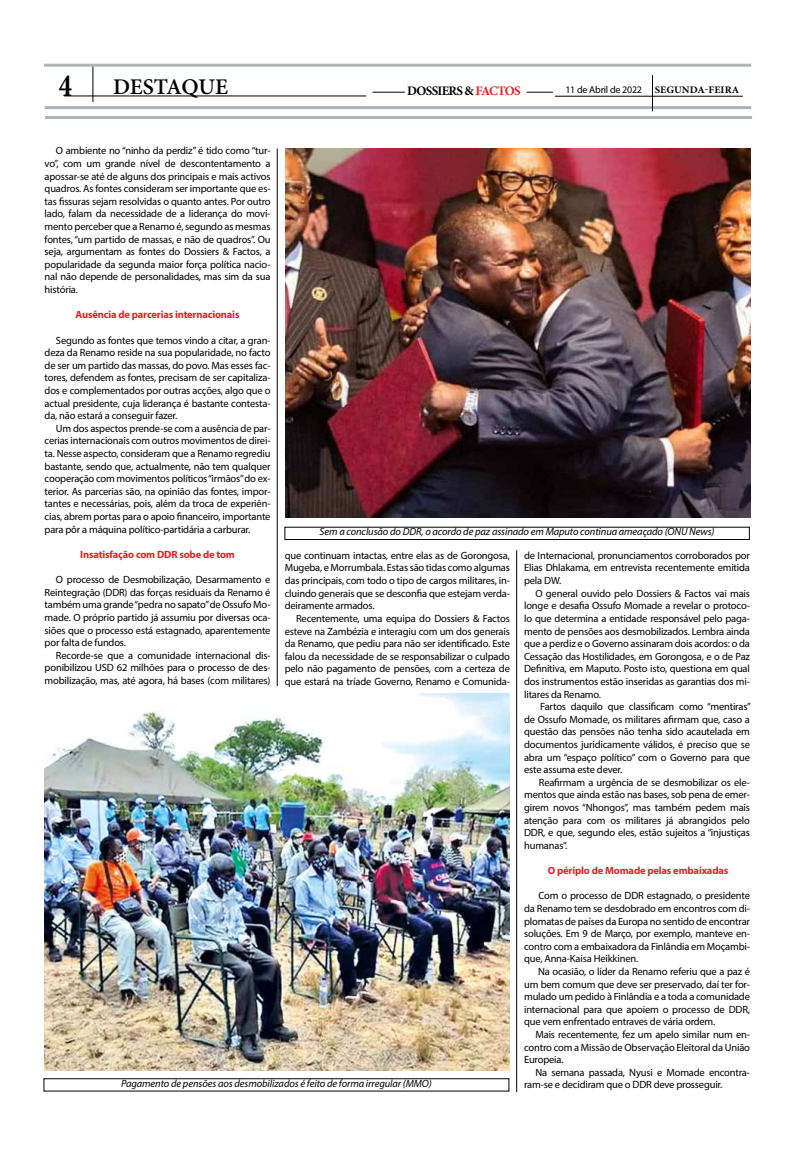
<style>
.page{position:relative;width:794px;height:1163px;background:#fff}
.page>*{position:absolute;margin:0;border:0;box-sizing:border-box;transform-origin:0 0}
.t1{font:700 32.5px "Minion Pro";color:#000;scale:.81 1}
.t2{font:700 22px "Adobe Hebrew";letter-spacing:-.01em;color:#000}
.t3{font:700 13px "Minion Pro";letter-spacing:-.05em;color:#000}
.t4{font:10.5px/12.6px "Myriad Pro";letter-spacing:-.015em;color:#000;text-align:justify}
.t5{font:italic 10.5px "Myriad Pro";letter-spacing:-.01em;color:#000}
.t6{font:700 10.5px "Myriad Pro";letter-spacing:-.015em;color:#ed1d24}
.t7{font:10px "Myriad Pro";letter-spacing:-.02em;color:#000}
.t8{font:700 10px "Minion Pro";letter-spacing:.01em;color:#000;scale:1.06 1}
.s1{color:#ed1d24}
</style>
<div class="page">
<hr style="left:45px;top:106px;width:706px;height:3px;background:#b1b4b6">
<hr style="left:652px;top:75px;width:1px;height:36px;background:#000">
<hr style="left:93px;top:66px;width:1px;height:36px;background:#000">
<hr style="left:44px;top:64px;width:707px;height:3px;background:#b1b4b6">
<hr style="left:45px;top:116px;width:707px;height:3px;background:#b1b4b6">
<hr style="left:64px;top:95px;width:302px;height:1px;background:#000">
<hr style="left:555px;top:96px;width:188px;height:1px;background:#000">
<svg style="left:526px;top:92px;width:27px;height:1px"></svg>
<hr style="left:372px;top:92px;width:33px;height:1px;background:#000">
<hr style="left:277px;top:148px;width:1px;height:538px;background:#000">
<hr style="left:516px;top:550px;width:1px;height:541px;background:#000">
<img style="left:45px;top:693px;width:465px;height:377px">
<img style="left:286px;top:148px;width:464px;height:369px">
<h1 class="t1" style="left:59px;top:63px;width:18px">4</h1>
<h2 class="t2" style="left:113px;top:74px;width:117px">DESTAQUE</h2>
<p class="t3" style="left:407px;top:81px;width:115px">DOSSIERS &amp; <span class="s1">FACTOS</span></p>
<p class="t7" style="left:565px;top:83px;width:78px">11 de Abril de 2022</p>
<p class="t8" style="left:655px;top:83px;width:81px">SEGUNDA-FEIRA</p>
<p class="t4" style="left:45px;top:144px;width:227px;text-indent:11px">O ambiente no “ninho da perdiz” é tido como “tur&shy;vo”, com um grande nível de descontentamento a apossar-se até de alguns dos principais e mais activos quadros. As fontes consideram ser importante que es&shy;tas fissuras sejam resolvidas o quanto antes. Por outro lado, falam da necessidade de a liderança do movi&shy;mento perceber que a Renamo é, segundo as mesmas fontes, “um partido de massas, e não de quadros”. Ou seja, argumentam as fontes do Dossiers &amp; Factos, a popularidade da segunda maior força política nacio&shy;nal não depende de personalidades, mas sim da sua história.</p>
<p class="t6" style="left:76px;top:308px;width:165px">Ausência de parcerias internacionais</p>
<p class="t4" style="left:45px;top:333px;width:227px;text-indent:11px">Segundo as fontes que temos vindo a citar, a gran&shy;deza da Renamo reside na sua popularidade, no facto de ser um partido das massas, do povo. Mas esses fac&shy;tores, defendem as fontes, precisam de ser capitaliza&shy;dos e complementados por outras acções, algo que o actual presidente, cuja liderança é bastante contesta&shy;da, não estará a conseguir fazer.</p>
<p class="t4" style="left:45px;top:421px;width:227px;text-indent:11px">Um dos aspectos prende-se com a ausência de par&shy;cerias internacionais com outros movimentos de direi&shy;ta. Nesse aspecto, consideram que a Renamo regrediu bastante, sendo que, actualmente, não tem qualquer cooperação com movimentos políticos “irmãos” do ex&shy;terior. As parcerias são, na opinião das fontes, impor&shy;tantes e necessárias, pois, além da troca de experiên&shy;cias, abrem portas para o apoio financeiro, importante para pôr a máquina político-partidária a carburar.</p>
<p class="t6" style="left:80px;top:547px;width:156px">Insatisfação com DDR sobe de tom</p>
<p class="t4" style="left:45px;top:573px;width:227px;text-indent:11px">O processo de Desmobilização, Desarmamento e Reintegração (DDR) das forças residuais da Renamo é também uma grande “pedra no sapato” de Ossufo Mo&shy;made. O próprio partido já assumiu por diversas oca&shy;siões que o processo está estagnado, aparentemente por falta de fundos.</p>
<p class="t4" style="left:45px;top:648px;width:227px;text-indent:11px">Recorde-se que a comunidade internacional dis&shy;ponibilizou USD 62 milhões para o processo de des&shy;mobilização, mas, até agora, há bases (com militares)</p>
<p class="t5" style="left:319px;top:525px;width:396px">Sem a conclusão do DDR, o acordo de paz assinado em Maputo continua ameaçado (ONU News)</p>
<p class="t4" style="left:524px;top:549px;width:227px">de Internacional, pronunciamentos corroborados por Elias Dhlakama, em entrevista recentemente emitida pela DW.</p>
<p class="t4" style="left:524px;top:586px;width:227px;text-indent:11px">O general ouvido pelo Dossiers &amp; Factos vai mais longe e desafia Ossufo Momade a revelar o protoco&shy;lo que determina a entidade responsável pelo paga&shy;mento de pensões aos desmobilizados. Lembra ainda que a perdiz e o Governo assinaram dois acordos: o da Cessação das Hostilidades, em Gorongosa, e o de Paz Definitiva, em Maputo. Posto isto, questiona em qual dos instrumentos estão inseridas as garantias dos mi&shy;litares da Renamo.</p>
<p class="t4" style="left:524px;top:700px;width:228px;text-indent:16px">Fartos daquilo que classificam como “mentiras” de Ossufo Momade, os militares afirmam que, caso a questão das pensões não tenha sido acautelada em documentos juridicamente válidos, é preciso que se abra um “espaço político” com o Governo para que este assuma este dever.</p>
<p class="t4" style="left:524px;top:775px;width:227px;text-indent:15px">Reafirmam a urgência de se desmobilizar os ele&shy;mentos que ainda estão nas bases, sob pena de emer&shy;girem novos “Nhongos”, mas também pedem mais atenção para com os militares já abrangidos pelo DDR, e que, segundo eles, estão sujeitos a “injustiças humanas”.</p>
<p class="t6" style="left:548px;top:863px;width:182px">O périplo de Momade pelas embaixadas</p>
<p class="t4" style="left:524px;top:889px;width:227px;text-indent:14px">Com o processo de DDR estagnado, o presidente da Renamo tem se desdobrado em encontros com di&shy;plomatas de países da Europa no sentido de encontrar soluções. Em 9 de Março, por exemplo, manteve en&shy;contro com a embaixadora da Finlândia em Moçambi&shy;que, Anna-Kaisa Heikkinen.</p>
<p class="t4" style="left:524px;top:964px;width:227px;text-indent:14px">Na ocasião, o líder da Renamo referiu que a paz é um bem comum que deve ser preservado, daí ter for&shy;mulado um pedido à Finlândia e a toda a comunidade internacional para que apoiem o processo de DDR, que vem enfrentado entraves de vária ordem.</p>
<p class="t4" style="left:524px;top:1027px;width:227px;text-indent:11px">Mais recentemente, fez um apelo similar num en&shy;contro com a Missão de Observação Eleitoral da União Europeia.</p>
<p class="t4" style="left:535px;top:1065px;width:216px">Na semana passada, Nyusi e Momade encontra-</p>
<p class="t4" style="left:285px;top:549px;width:227px">que continuam intactas, entre elas as de Gorongosa, Mugeba, e Morrumbala. Estas são tidas como algumas das principais, com todo o tipo de cargos militares, in&shy;cluindo generais que se desconfia que estejam verda&shy;deiramente armados.</p>
<p class="t4" style="left:285px;top:612px;width:227px;text-indent:11px">Recentemente, uma equipa do Dossiers &amp; Factos esteve na Zambézia e interagiu com um dos generais da Renamo, que pediu para não ser identificado. Este falou da necessidade de se responsabilizar o culpado pelo não pagamento de pensões, com a certeza de que estará na tríade Governo, Renamo e Comunida-</p>
<p class="t5" style="left:121px;top:1076px;width:312px">Pagamento de pensões aos desmobilizados é feito de forma irregular (MMO)</p>
<p class="t4" style="left:524px;top:1078px;width:200px">ram-se e decidiram que o DDR deve prosseguir.</p>
</div>
